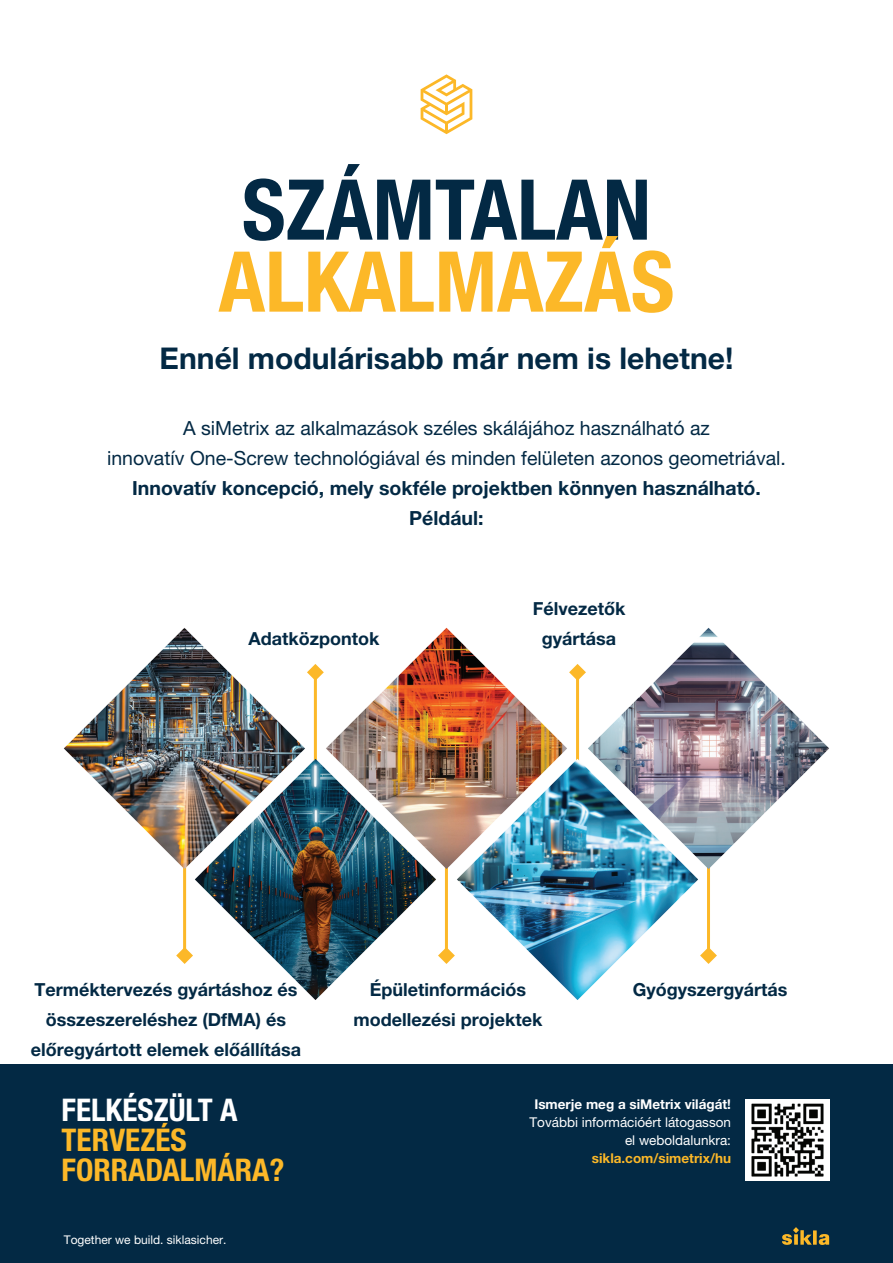
<style>
.page{position:relative;width:893px;height:1263px;background:#fff}
.page>*{position:absolute;margin:0;border:0;box-sizing:border-box;transform-origin:0 0}
.t1{font:700 condensed 84px "Helvetica Neue LT Pro";color:#fcb828}
.t2{font:700 condensed 84px "Helvetica Neue LT Pro";color:#032944}
.t3{font:700 condensed 31.2px/29.7px "Helvetica Neue LT Pro";color:#fcb828}
.t4{font:700 condensed 31.2px "Helvetica Neue LT Pro";color:#fff}
.t5{font:700 30px "Helvetica Neue LT Pro";color:#032944}
.t6{font:19.5px/30px "Helvetica Neue LT Pro";color:#032944;text-align:center}
.t7{font:700 19.5px/30px "Helvetica Neue LT Pro";color:#032944;text-align:center}
.t8{font:700 18px/30px "Helvetica Neue LT Pro";color:#032944;text-align:center}
.t9{font:13.5px/18px "Helvetica Neue LT Pro";color:#fff;text-align:right}
.t10{font:700 13.5px "Helvetica Neue LT Pro";color:#fff}
.t11{font:700 13.5px "Helvetica Neue LT Pro";color:#fcb828}
.t12{font:12px "Helvetica Neue LT Pro";color:#fff}
</style>
<div class="page">
<div style="left:0;top:1064px;width:893px;height:158px;background:#032944"></div>
<div style="left:0;top:1215px;width:893px;height:48px;background:#032944"></div>
<hr style="left:576px;top:672px;width:3px;height:103px;background:#fcb828">
<hr style="left:314px;top:672px;width:3px;height:95px;background:#fcb828">
<hr style="left:445px;top:855px;width:3px;height:100px;background:#fcb828">
<hr style="left:183px;top:855px;width:3px;height:100px;background:#fcb828">
<hr style="left:707px;top:852px;width:3px;height:103px;background:#fcb828">
<img style="left:195px;top:759px;width:241px;height:241px">
<img style="left:64px;top:628px;width:241px;height:241px">
<img style="left:588px;top:628px;width:241px;height:241px">
<img style="left:457px;top:759px;width:241px;height:241px">
<img style="left:326px;top:628px;width:241px;height:241px">
<svg style="left:569px;top:664px;width:17px;height:17px"></svg>
<svg style="left:307px;top:664px;width:17px;height:17px"></svg>
<svg style="left:438px;top:947px;width:17px;height:17px"></svg>
<svg style="left:176px;top:947px;width:17px;height:17px"></svg>
<svg style="left:700px;top:948px;width:17px;height:16px"></svg>
<img style="left:746px;top:1099px;width:83px;height:82px">
<svg style="left:421px;top:74px;width:51px;height:60px"></svg>
<svg style="left:782px;top:1227px;width:47px;height:18px"></svg>
<h1 class="t2" style="left:242px;top:159px;width:411px">SZÁMTALAN</h1>
<h1 class="t1" style="left:218px;top:231px;width:457px">ALKALMAZÁS</h1>
<h3 class="t5" style="left:160px;top:340px;width:575px">Ennél modulárisabb már nem is lehetne!</h3>
<p class="t6" style="left:107px;top:412px;width:680px">A siMetrix az alkalmazások széles skálájához használható az<br>innovatív One-Screw technológiával és minden felületen azonos geometriával.</p>
<p class="t7" style="left:132px;top:472px;width:630px">Innovatív koncepció, mely sokféle projektben könnyen használható.<br>Például:</p>
<p class="t8" style="left:533px;top:593px;width:94px">Félvezetők</p>
<p class="t8" style="left:248px;top:623px;width:133px">Adatközpontok</p>
<p class="t8" style="left:542px;top:623px;width:76px">gyártása</p>
<p class="t8" style="left:353px;top:974px;width:190px">Épületinformációs modellezési projektek</p>
<p class="t8" style="left:31px;top:974px;width:272px">Terméktervezés gyártáshoz és összeszereléshez (DfMA) és előregyártott elemek előállítása</p>
<p class="t8" style="left:633px;top:974px;width:156px">Gyógyszergyártás</p>
<h2 class="t4" style="left:62px;top:1091px;width:177px">FELKÉSZÜLT A</h2>
<h2 class="t3" style="left:62px;top:1125px;width:225px">TERVEZÉS<br>FORRADALMÁRA?</h2>
<p class="t10" style="left:534px;top:1095px;width:198px">Ismerje meg a siMetrix világát!</p>
<p class="t9" style="left:529px;top:1113px;width:203px">További információért látogasson el weboldalunkra:</p>
<p class="t11" style="left:592px;top:1149px;width:141px">sikla.com/simetrix/hu</p>
<p class="t12" style="left:64px;top:1232px;width:164px">Together we build. siklasicher.</p>
</div>
